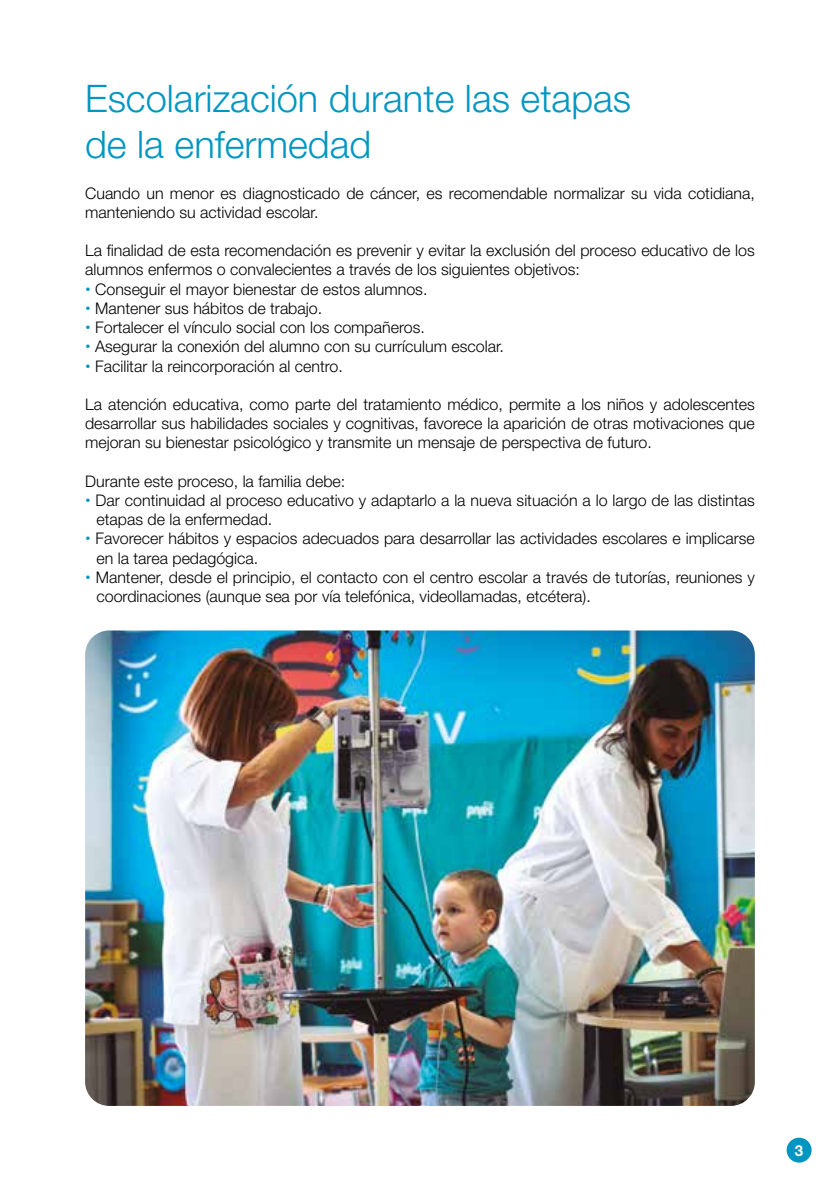
<style>
.page{position:relative;width:840px;height:1191px;background:#fff}
.page>*{position:absolute;margin:0;border:0;box-sizing:border-box;transform-origin:0 0}
.t1{font:300 38px/45.6px "Helvetica Neue LT Pro";color:#0096c2}
.t2{font:300 16px/19.2px "Helvetica Neue LT Pro";color:#000}
.t3{font:700 15.2px "Helvetica Neue LT Pro";color:#fff}
.s1{font-family:"Helvetica";font-weight:700;color:#0096c2}
</style>
<div class="page">
<div style="left:786px;top:1137px;width:25px;height:25px;background:#0096c2;border-radius:50%"></div>
<img style="left:85px;top:630px;width:669px;height:476px">
<h1 class="t1" style="left:85px;top:75px;width:547px">Escolarización durante las etapas de la enfermedad</h1>
<p class="t2" style="left:85px;top:183px;width:670px">Cuando un menor es diagnosticado de cáncer, es recomendable normalizar su vida cotidiana, manteniendo su actividad escolar.</p>
<p class="t2" style="left:85px;top:241px;width:670px">La finalidad de esta recomendación es prevenir y evitar la exclusión del proceso educativo de los alumnos enfermos o convalecientes a través de los siguientes objetivos:</p>
<p class="t2" style="left:85px;top:279px;width:343px"><span class="s1">•</span> Conseguir el mayor bienestar de estos alumnos.</p>
<p class="t2" style="left:85px;top:298px;width:238px"><span class="s1">•</span> Mantener sus hábitos de trabajo.</p>
<p class="t2" style="left:85px;top:317px;width:341px"><span class="s1">•</span> Fortalecer el vínculo social con los compañeros.</p>
<p class="t2" style="left:85px;top:337px;width:420px"><span class="s1">•</span> Asegurar la conexión del alumno con su currículum escolar.</p>
<p class="t2" style="left:85px;top:356px;width:259px"><span class="s1">•</span> Facilitar la reincorporación al centro.</p>
<p class="t2" style="left:85px;top:394px;width:670px;text-align:justify">La atención educativa, como parte del tratamiento médico, permite a los niños y adolescentes desarrollar sus habilidades sociales y cognitivas, favorece la aparición de otras motivaciones que mejoran su bienestar psicológico y transmite un mensaje de perspectiva de futuro.</p>
<p class="t2" style="left:85px;top:471px;width:261px">Durante este proceso, la familia debe:</p>
<p class="t2" style="left:96px;top:490px;width:659px;text-indent:-11px"><span class="s1">•</span> Dar continuidad al proceso educativo y adaptarlo a la nueva situación a lo largo de las distintas etapas de la enfermedad.</p>
<p class="t2" style="left:96px;top:529px;width:659px;text-indent:-11px"><span class="s1">•</span> Favorecer hábitos y espacios adecuados para desarrollar las actividades escolares e implicarse en la tarea pedagógica.</p>
<p class="t2" style="left:96px;top:567px;width:659px;text-indent:-11px"><span class="s1">•</span> Mantener, desde el principio, el contacto con el centro escolar a través de tutorías, reuniones y coordinaciones (aunque sea por vía telefónica, videollamadas, etcétera).</p>
<p class="t3" style="left:794px;top:1140px;width:10px">3</p>
</div>
